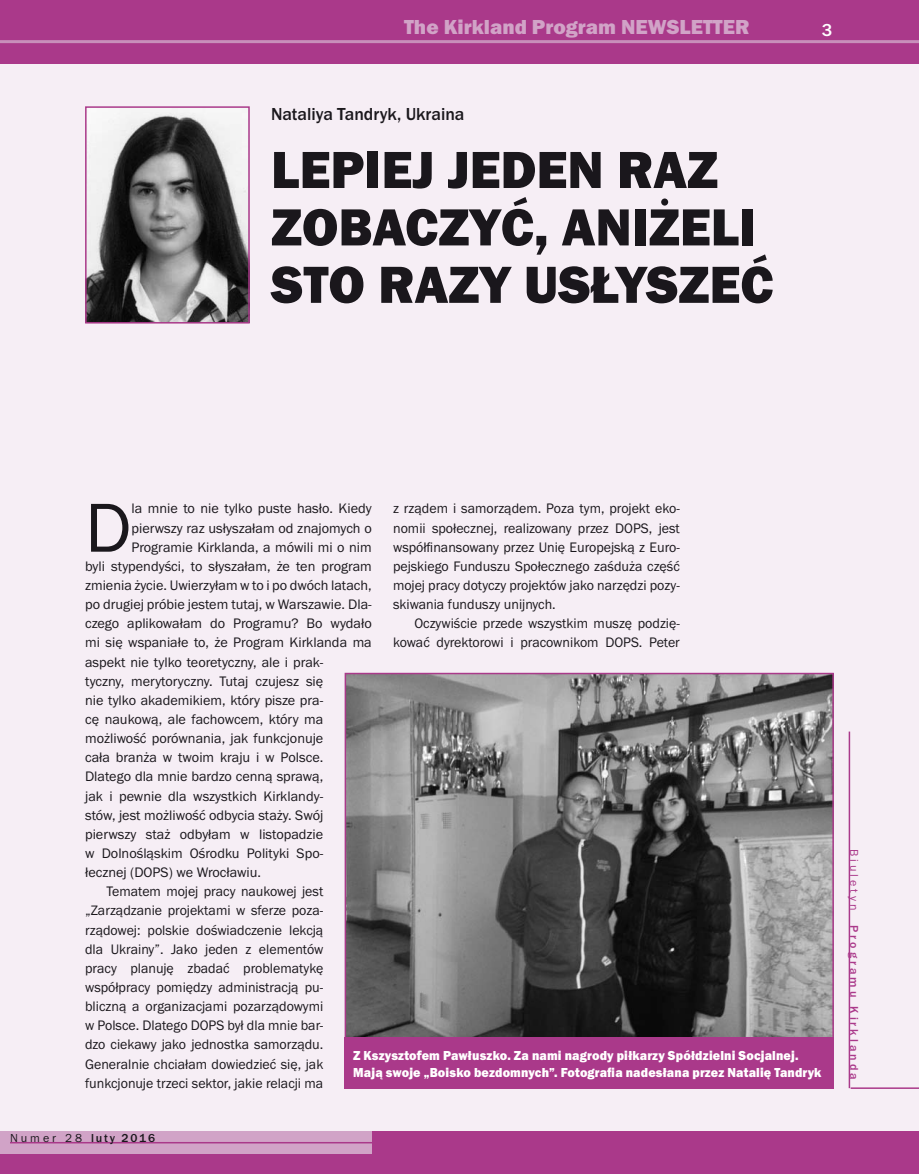
<style>
.page{position:relative;width:919px;height:1174px;background:#fff}
.page>*{position:absolute;margin:0;border:0;box-sizing:border-box;transform-origin:0 0}
.t1{font:71.55px "Franklin Got URWTCE Boo";color:#1a171c}
.t2{font:54px/57.4px "Franklin Got URWTCE Hea";color:#1a171c}
.t3{font:21px "Franklin Got URWTCE Hea";color:#d1a3c7}
.t4{font:500 18px "Franklin Got URWTCE";color:#1a171c}
.t5{font:500 18px "Franklin Got URWTCE";color:#fff}
.t6{font:14.25px/19.2px "Franklin Got URWTCE Boo";color:#1a171c;text-align:justify}
.t7{font:13.5px/16.2px "Franklin Got URWTCE Hea";letter-spacing:.01em;color:#fff;scale:.93 1}
.t8{font:500 12px "Franklin Got URWTCE";letter-spacing:.25em;color:#aa398a}
.t9{font:500 12px "Franklin Got URWTCE";letter-spacing:.15em;color:#1a171c}
.s1{font-family:"Franklin Got URWTCE Boo";font-weight:400}
</style>
<div class="page">
<div style="left:0;top:0;width:918px;height:1174px;background:#f6eef5"></div>
<div style="left:0;top:0;width:918px;height:64px;background:#aa398a"></div>
<div style="left:0;top:1131px;width:918px;height:43px;background:#aa398a"></div>
<div style="left:0;top:1131px;width:372px;height:23px;background:#d1a3c7"></div>
<hr style="left:10px;top:1142px;width:369px;height:1px;background:#aa398a">
<hr style="left:0;top:40px;width:918px;height:3px;background:#c88fbb">
<hr style="left:848px;top:731px;width:2px;height:357px;background:#aa398a">
<hr style="left:850px;top:1087px;width:68px;height:2px;background:#aa398a">
<img style="left:88px;top:109px;width:159px;height:211px">
<div style="left:85px;top:106px;width:165px;height:217px;border:2px solid #aa398a"></div>
<img style="left:347px;top:676px;width:483px;height:361px">
<div style="left:344px;top:673px;width:489px;height:367px;border:2px solid #aa398a"></div>
<div style="left:344px;top:1037px;width:489px;height:52px;background:#aa398a"></div>
<h3 class="t3" style="left:404px;top:15px;width:347px">The Kirkland Program NEWSLETTER</h3>
<p class="t5" style="left:821px;top:20px;width:12px">3</p>
<p class="t4" style="left:271px;top:104px;width:195px">Nataliya Tandryk, Ukraina</p>
<h2 class="t2" style="left:271px;top:142px;width:504px">LEPIEJ JEDEN RAZ<br>ZOBACZYĆ, ANIŻELI<br>STO RAZY USŁYSZEĆ</h2>
<h1 class="t1" style="left:85px;top:488px;width:48px">D</h1>
<p class="t6" style="left:131px;top:499px;width:242px">la mnie to nie tylko puste hasło. Kiedy</p>
<p class="t6" style="left:393px;top:499px;width:288px">z rządem i samorządem. Poza tym, projekt eko&shy;nomii społecznej, realizowany przez DOPS, jest współfinansowany przez Unię Europejską z Euro&shy;pejskiego Funduszu Społecznego zaśduża część mojej pracy dotyczy projektów jako narzędzi pozy&shy;skiwania funduszy unijnych.</p>
<p class="t6" style="left:393px;top:614px;width:288px;text-align:right">Oczywiście przede wszystkim muszę podzię&shy;kować dyrektorowi i pracownikom DOPS. Peter</p>
<p class="t6" style="left:131px;top:518px;width:242px">pierwszy raz usłyszałam od znajomych o</p>
<p class="t6" style="left:131px;top:537px;width:242px">Programie Kirklanda, a mówili mi o nim</p>
<p class="t6" style="left:85px;top:556px;width:288px">byli stypendyści, to słyszałam, że ten program</p>
<p class="t6" style="left:85px;top:576px;width:288px">zmienia życie. Uwierzyłam w to i po dwóch latach,</p>
<p class="t6" style="left:85px;top:595px;width:288px">po drugiej próbie jestem tutaj, w Warszawie. Dla-</p>
<p class="t6" style="left:85px;top:614px;width:288px">czego aplikowałam do Programu? Bo wydało</p>
<p class="t6" style="left:85px;top:633px;width:288px">mi się wspaniałe to, że Program Kirklanda ma</p>
<p class="t6" style="left:85px;top:652px;width:240px">aspekt nie tylko teoretyczny, ale i prak-</p>
<p class="t6" style="left:85px;top:671px;width:240px">tyczny, merytoryczny. Tutaj czujesz się</p>
<p class="t6" style="left:85px;top:690px;width:240px">nie tylko akademikiem, który pisze pra-</p>
<p class="t6" style="left:85px;top:710px;width:240px">cę naukową, ale fachowcem, który ma</p>
<p class="t6" style="left:85px;top:729px;width:240px">możliwość porównania, jak funkcjonuje</p>
<p class="t6" style="left:85px;top:748px;width:240px">cała branża w twoim kraju i w Polsce.</p>
<p class="t6" style="left:85px;top:767px;width:240px">Dlatego dla mnie bardzo cenną sprawą,</p>
<p class="t6" style="left:85px;top:786px;width:240px">jak i pewnie dla wszystkich Kirklandy-</p>
<p class="t6" style="left:85px;top:805px;width:240px">stów, jest możliwość odbycia staży. Swój</p>
<p class="t6" style="left:85px;top:824px;width:240px">pierwszy staż odbyłam w listopadzie</p>
<p class="t6" style="left:85px;top:844px;width:240px">w Dolnośląskim Ośrodku Polityki Spo-</p>
<p class="t6" style="left:85px;top:863px;width:177px">łecznej (DOPS) we Wrocławiu.</p>
<p class="t6" style="left:106px;top:882px;width:218px">Tematem mojej pracy naukowej jest</p>
<p class="t6" style="left:85px;top:901px;width:240px">„Zarządzanie projektami w sferze poza-</p>
<p class="t6" style="left:85px;top:920px;width:240px">rządowej: polskie doświadczenie lekcją</p>
<p class="t6" style="left:85px;top:939px;width:240px">dla Ukrainy”. Jako jeden z elementów</p>
<p class="t6" style="left:85px;top:958px;width:240px">pracy planuję zbadać problematykę</p>
<p class="t6" style="left:85px;top:977px;width:240px">współpracy pomiędzy administracją pu-</p>
<p class="t6" style="left:85px;top:997px;width:240px">bliczną a organizacjami pozarządowymi</p>
<p class="t6" style="left:85px;top:1016px;width:240px">w Polsce. Dlatego DOPS był dla mnie bar-</p>
<p class="t6" style="left:85px;top:1035px;width:240px">dzo ciekawy jako jednostka samorządu.</p>
<p class="t6" style="left:85px;top:1054px;width:240px">Generalnie chciałam dowiedzieć się, jak</p>
<p class="t6" style="left:85px;top:1073px;width:240px">funkcjonuje trzeci sektor, jakie relacji ma</p>
<p class="t7" style="left:353px;top:1047px;width:505px">Z Kszysztofem Pawłuszko. Za nami nagrody piłkarzy Spółdzielni Socjalnej.<br>Mają swoje „Boisko bezdomnych”. Fotografia nadesłana przez Natalię Tandryk</p>
<p class="t9" style="left:10px;top:1131px;width:147px"><span class="s1">Numer 28</span> luty 2016</p>
<p class="t8" style="left:860px;top:848px;width:232px;rotate:90deg"><span class="s1">Biuletyn</span> Programu Kirklanda</p>
</div>
